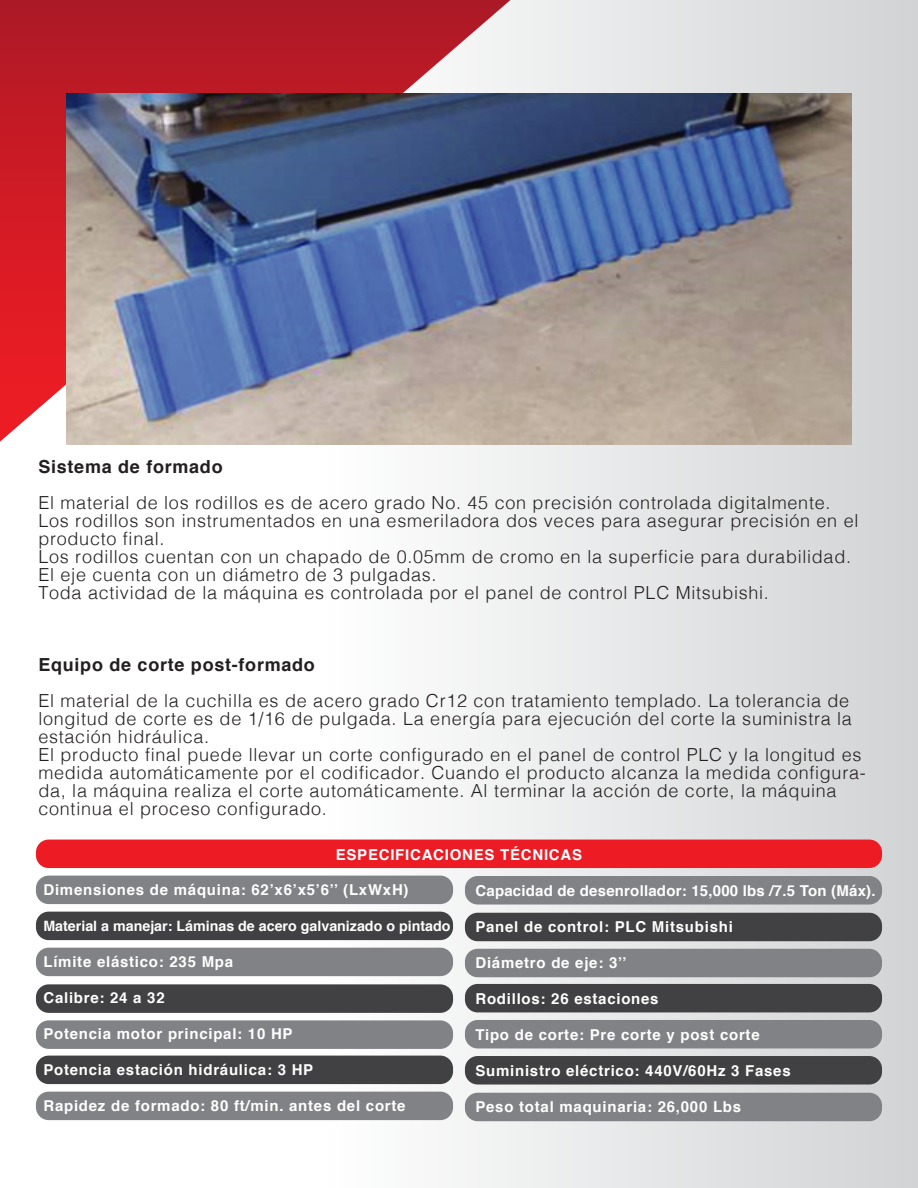
<style>
.page{position:relative;width:918px;height:1188px;background:#fff}
.page>*{position:absolute;margin:0;border:0;box-sizing:border-box;transform-origin:0 0}
.t1{font:300 18px/18px "Helvetica";letter-spacing:.04em;color:#231f20}
.t2{font:700 18px "Helvetica";letter-spacing:.04em;color:#231f20}
.t3{font:700 15px "Helvetica";letter-spacing:.05em;color:#fff}
.t4{font:700 15px "Helvetica";letter-spacing:.015em;color:#fff}
.t5{font:700 14.25px "Helvetica";color:#fff}
</style>
<div class="page">
<div style="left:325px;top:0;width:593px;height:1188px;background:linear-gradient(to right,#fefefe,#d0d2d3)"></div>
<svg style="left:0;top:0;width:510px;height:442px;background:#c32d38"></svg>
<div style="left:36px;top:840px;width:846px;height:28px;background:#ed1c24;border-radius:13px"></div>
<div style="left:36px;top:876px;width:417px;height:28px;background:#808285;border-radius:13px"></div>
<div style="left:36px;top:912px;width:417px;height:28px;background:#414042;border-radius:13px"></div>
<div style="left:36px;top:948px;width:417px;height:28px;background:#808285;border-radius:13px"></div>
<div style="left:36px;top:984px;width:417px;height:29px;background:#414042;border-radius:13px"></div>
<div style="left:36px;top:1020px;width:417px;height:29px;background:#808285;border-radius:13px"></div>
<div style="left:36px;top:1056px;width:417px;height:28px;background:#414042;border-radius:13px"></div>
<div style="left:36px;top:1092px;width:417px;height:28px;background:#808285;border-radius:13px"></div>
<div style="left:465px;top:876px;width:417px;height:29px;background:#808285;border-radius:13px"></div>
<div style="left:465px;top:913px;width:417px;height:28px;background:#414042;border-radius:13px"></div>
<div style="left:465px;top:949px;width:417px;height:28px;background:#808285;border-radius:13px"></div>
<div style="left:465px;top:984px;width:417px;height:28px;background:#414042;border-radius:13px"></div>
<div style="left:465px;top:1020px;width:417px;height:28px;background:#808285;border-radius:13px"></div>
<div style="left:465px;top:1056px;width:417px;height:29px;background:#414042;border-radius:13px"></div>
<div style="left:465px;top:1093px;width:417px;height:28px;background:#808285;border-radius:13px"></div>
<img style="left:67px;top:94px;width:784px;height:351px">
<p class="t2" style="left:38px;top:452px;width:186px">Sistema de formado</p>
<p class="t1" style="left:38px;top:492px;width:822px">El material de los rodillos es de acero grado No. 45 con precisión controlada digitalmente.<br>Los rodillos son instrumentados en una esmeriladora dos veces para asegurar precisión en el producto final.<br>Los rodillos cuentan con un chapado de 0.05mm de cromo en la superficie para durabilidad.<br>El eje cuenta con un diámetro de 3 pulgadas.<br>Toda actividad de la máquina es controlada por el panel de control PLC Mitsubishi.</p>
<p class="t2" style="left:38px;top:650px;width:278px">Equipo de corte post-formado</p>
<p class="t1" style="left:38px;top:690px;width:829px">El material de la cuchilla es de acero grado Cr12 con tratamiento templado. La tolerancia de longitud de corte es de 1/16 de pulgada. La energía para ejecución del corte la suministra la estación hidráulica.<br>El producto final puede llevar un corte configurado en el panel de control PLC y la longitud es medida automáticamente por el codificador. Cuando el producto alcanza la medida configura&shy;da, la máquina realiza el corte automáticamente. Al terminar la acción de corte, la máquina continua el proceso configurado.</p>
<p class="t3" style="left:336px;top:843px;width:248px">ESPECIFICACIONES TÉCNICAS</p>
<p class="t3" style="left:43px;top:878px;width:367px">Dimensiones de máquina: 62’x6’x5’6’’ (LxWxH)</p>
<p class="t5" style="left:43px;top:915px;width:409px">Material a manejar: Láminas de acero galvanizado o pintado</p>
<p class="t3" style="left:43px;top:950px;width:191px">Límite elástico: 235 Mpa</p>
<p class="t3" style="left:43px;top:986px;width:123px">Calibre: 24 a 32</p>
<p class="t3" style="left:43px;top:1022px;width:251px">Potencia motor principal: 10 HP</p>
<p class="t3" style="left:43px;top:1058px;width:271px">Potencia estación hidráulica: 3 HP</p>
<p class="t3" style="left:43px;top:1094px;width:364px">Rapidez de formado: 80 ft/min. antes del corte</p>
<p class="t4" style="left:475px;top:878px;width:402px">Capacidad de desenrollador: 15,000 lbs /7.5 Ton (Máx).</p>
<p class="t3" style="left:475px;top:914px;width:259px">Panel de control: PLC Mitsubishi</p>
<p class="t3" style="left:475px;top:950px;width:153px">Diámetro de eje: 3’’</p>
<p class="t3" style="left:475px;top:986px;width:185px">Rodillos: 26 estaciones</p>
<p class="t3" style="left:475px;top:1022px;width:286px">Tipo de corte: Pre corte y post corte</p>
<p class="t3" style="left:475px;top:1058px;width:317px">Suministro eléctrico: 440V/60Hz 3 Fases</p>
<p class="t3" style="left:475px;top:1094px;width:267px">Peso total maquinaria: 26,000 Lbs</p>
</div>
